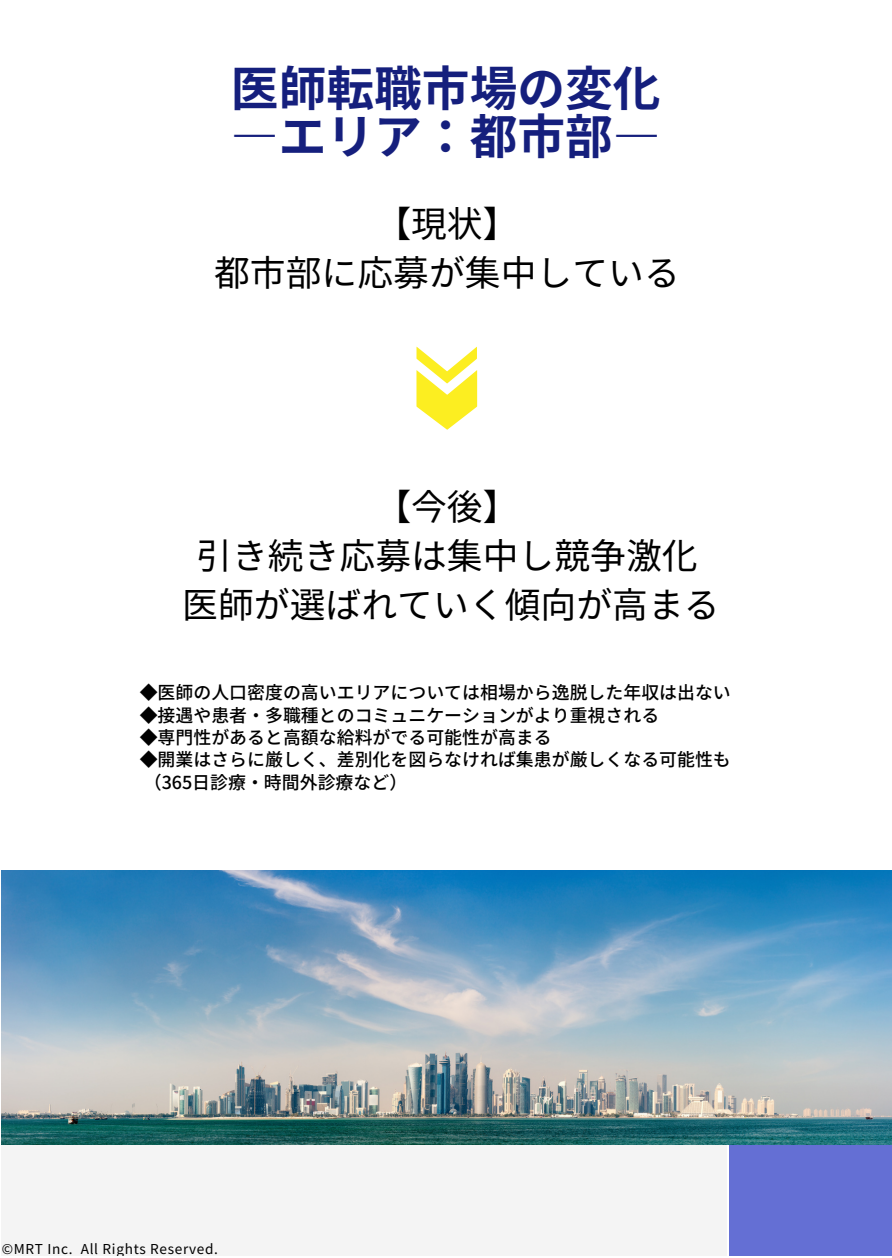
<style>
.page{position:relative;width:892px;height:1258px;background:#fff}
.page>*{position:absolute;margin:0;border:0;box-sizing:border-box;transform-origin:0 0}
.t1{font:700 47.7px/48px "Noto Sans JP";color:#151f7d}
.t2{font:35.7px/49.2px "Noto Sans JP";color:#000;text-align:center}
.t3{font:500 18px/22.5px "Noto Sans JP";color:#000}
.t4{font:13.5px "Noto Sans JP";letter-spacing:.05em;color:#000}
</style>
<div class="page">
<div style="left:2px;top:1145px;width:725px;height:110px;background:#f4f4f4"></div>
<div style="left:729px;top:1145px;width:162px;height:110px;background:#646fd4"></div>
<svg style="left:416px;top:347px;width:61px;height:83px"></svg>
<img style="left:2px;top:870px;width:889px;height:274px">
<p class="t1" style="left:231px;top:62px;width:431px">医師転職市場の変化―エリア：都市部―</p>
<h1 class="t2" style="left:214px;top:197px;width:467px">【現状】<br>都市部に応募が集中している</h1>
<h2 class="t2" style="left:182px;top:480px;width:539px">【今後】<br>引き続き応募は集中し競争激化医師が選ばれていく傾向が高まる</h2>
<p class="t3" style="left:140px;top:680px;width:592px">◆医師の人口密度の高いエリアについては相場から逸脱した年収は出ない</p>
<p class="t3" style="left:140px;top:703px;width:521px">◆接遇や患者・多職種とのコミュニケーションがより重視される</p>
<p class="t3" style="left:140px;top:725px;width:413px">◆専門性があると高額な給料がでる可能性が高まる</p>
<p class="t3" style="left:140px;top:747px;width:592px">◆開業はさらに厳しく、差別化を図らなければ集患が厳しくなる可能性も（365日診療・時間外診療など）</p>
<h3 class="t4" style="left:2px;top:1238px;width:218px">©MRT Inc. All Rights Reserved.</h3>
</div>
